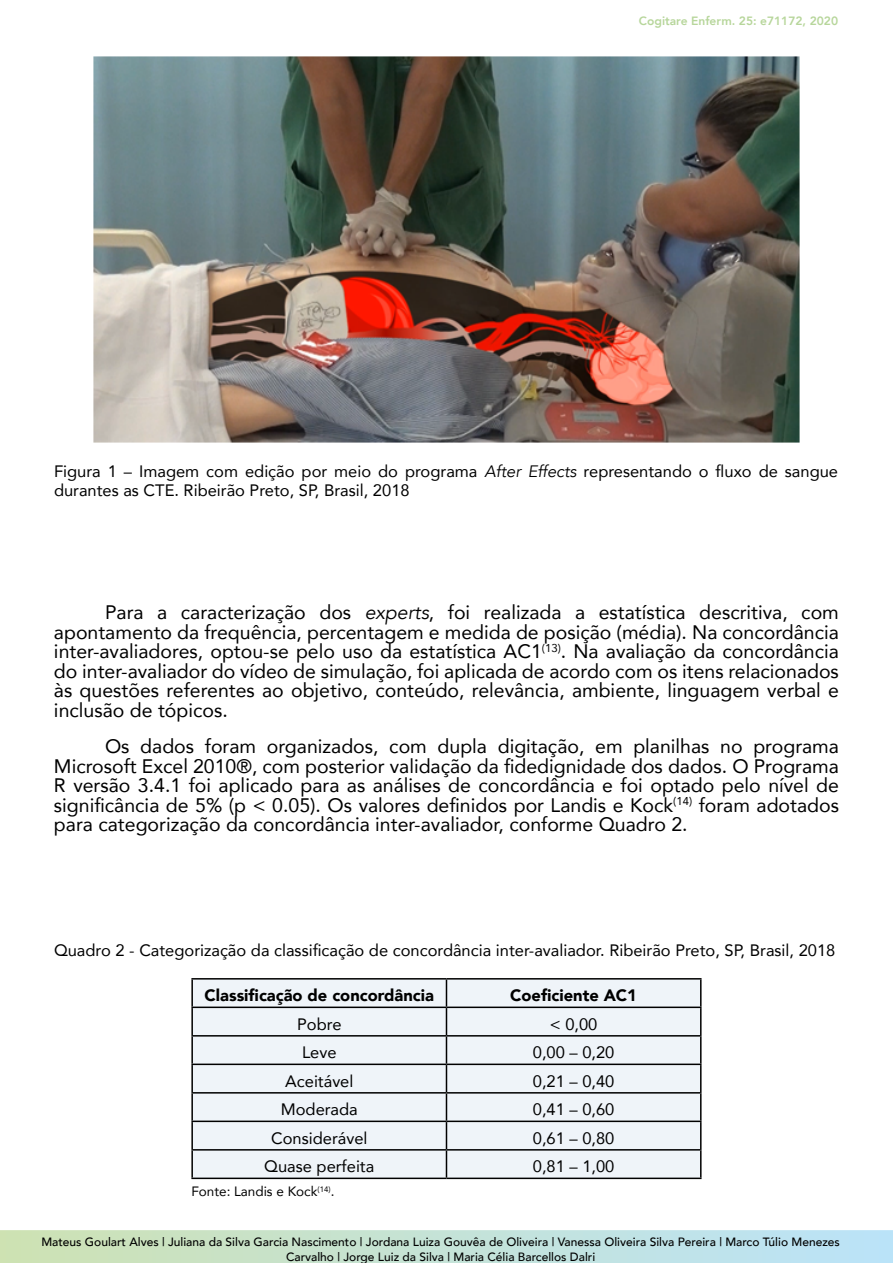
<style>
.page{position:relative;width:893px;height:1263px;background:#fff}
.page>*{position:absolute;margin:0;border:0;box-sizing:border-box;transform-origin:0 0}
.t1{font:19.5px/19.5px "Avenir";color:#000;text-align:justify}
.t2{font:16.5px/18.8px "Avenir";color:#000}
.t3{font:900 16.5px "Avenir";color:#000}
.t4{font:13.5px "Avenir";color:#000}
.t5{font:500 12px/14.4px "Avenir";color:#000;text-align:center}
.t6{font:800 12px "Avenir";color:#b7d69b}
.s1{font-style:italic}
</style>
<div class="page">
<svg style="left:0;top:1230px;width:893px;height:33px;background:#c4e2d6"></svg>
<img style="left:93px;top:56px;width:707px;height:387px">
<svg style="left:193px;top:979px;width:507px;height:198px;fill:#eff4f9"></svg>
<hr style="left:191px;top:978px;width:255px;height:1px;background:#000">
<hr style="left:191px;top:979px;width:2px;height:27px;background:#000">
<hr style="left:446px;top:978px;width:256px;height:1px;background:#000">
<hr style="left:700px;top:979px;width:2px;height:27px;background:#000">
<hr style="left:191px;top:1006px;width:255px;height:2px;background:#000">
<hr style="left:191px;top:1008px;width:2px;height:27px;background:#000">
<hr style="left:446px;top:1006px;width:256px;height:2px;background:#000">
<hr style="left:700px;top:1008px;width:2px;height:27px;background:#000">
<hr style="left:191px;top:1035px;width:255px;height:1px;background:#000">
<hr style="left:191px;top:1036px;width:2px;height:27px;background:#000">
<hr style="left:446px;top:1035px;width:256px;height:1px;background:#000">
<hr style="left:700px;top:1036px;width:2px;height:27px;background:#000">
<hr style="left:191px;top:1063px;width:255px;height:2px;background:#000">
<hr style="left:191px;top:1065px;width:2px;height:27px;background:#000">
<hr style="left:446px;top:1063px;width:256px;height:2px;background:#000">
<hr style="left:700px;top:1065px;width:2px;height:27px;background:#000">
<hr style="left:191px;top:1092px;width:255px;height:1px;background:#000">
<hr style="left:191px;top:1093px;width:2px;height:27px;background:#000">
<hr style="left:446px;top:1092px;width:256px;height:1px;background:#000">
<hr style="left:700px;top:1093px;width:2px;height:27px;background:#000">
<hr style="left:191px;top:1120px;width:255px;height:2px;background:#000">
<hr style="left:191px;top:1122px;width:2px;height:27px;background:#000">
<hr style="left:446px;top:1120px;width:256px;height:2px;background:#000">
<hr style="left:700px;top:1122px;width:2px;height:27px;background:#000">
<hr style="left:191px;top:1149px;width:255px;height:1px;background:#000">
<hr style="left:191px;top:1150px;width:2px;height:27px;background:#000">
<hr style="left:446px;top:1149px;width:256px;height:1px;background:#000">
<svg style="left:446px;top:979px;width:1px;height:198px"></svg>
<hr style="left:700px;top:1150px;width:2px;height:27px;background:#000">
<hr style="left:191px;top:1177px;width:255px;height:2px;background:#000">
<hr style="left:446px;top:1177px;width:256px;height:2px;background:#000">
<p class="t6" style="left:639px;top:12px;width:201px">Cogitare Enferm. 25: e71172, 2020</p>
<p class="t2" style="left:54px;top:462px;width:786px">Figura 1 – Imagem com edição por meio do programa <span class="s1">After Effects</span> representando o fluxo de sangue durantes as CTE. Ribeirão Preto, SP, Brasil, 2018</p>
<p class="t1" style="left:54px;top:602px;width:786px;text-indent:51px">Para a caracterização dos <span class="s1">experts</span>, foi realizada a estatística descritiva, com apontamento da frequência, percentagem e medida de posição (média). Na concordância inter-avaliadores, optou-se pelo uso da estatística AC1<sup>(13)</sup>. Na avaliação da concordância do inter-avaliador do vídeo de simulação, foi aplicada de acordo com os itens relacionados às questões referentes ao objetivo, conteúdo, relevância, ambiente, linguagem verbal e inclusão de tópicos.</p>
<p class="t1" style="left:54px;top:736px;width:786px;text-indent:51px">Os dados foram organizados, com dupla digitação, em planilhas no programa Microsoft Excel 2010®, com posterior validação da fidedignidade dos dados. O Programa R versão 3.4.1 foi aplicado para as análises de concordância e foi optado pelo nível de significância de 5% (p &lt; 0.05). Os valores definidos por Landis e Kock<sup>(14)</sup> foram adotados para categorização da concordância inter-avaliador, conforme Quadro 2.</p>
<p class="t2" style="left:54px;top:941px;width:783px">Quadro 2 - Categorização da classificação de concordância inter-avaliador. Ribeirão Preto, SP, Brasil, 2018</p>
<p class="t3" style="left:205px;top:981px;width:231px">Classificação de concordância</p>
<p class="t3" style="left:510px;top:981px;width:128px">Coeficiente AC1</p>
<p class="t2" style="left:297px;top:1014px;width:46px">Pobre</p>
<p class="t2" style="left:550px;top:1014px;width:49px">&lt; 0,00</p>
<p class="t2" style="left:302px;top:1043px;width:36px">Leve</p>
<p class="t2" style="left:533px;top:1043px;width:83px">0,00 – 0,20</p>
<p class="t2" style="left:285px;top:1071px;width:70px">Aceitável</p>
<p class="t2" style="left:533px;top:1071px;width:83px">0,21 – 0,40</p>
<p class="t2" style="left:281px;top:1100px;width:79px">Moderada</p>
<p class="t2" style="left:533px;top:1100px;width:83px">0,41 – 0,60</p>
<p class="t2" style="left:271px;top:1128px;width:98px">Considerável</p>
<p class="t2" style="left:533px;top:1128px;width:83px">0,61 – 0,80</p>
<p class="t2" style="left:264px;top:1157px;width:112px">Quase perfeita</p>
<p class="t2" style="left:533px;top:1157px;width:83px">0,81 – 1,00</p>
<p class="t4" style="left:191px;top:1180px;width:144px">Fonte: Landis e Kock<sup>(14)</sup>.</p>
<p class="t5" style="left:41px;top:1234px;width:800px">Mateus Goulart Alves | Juliana da Silva Garcia Nascimento | Jordana Luiza Gouvêa de Oliveira | Vanessa Oliveira Silva Pereira | Marco Túlio Menezes<br>Carvalho | Jorge Luiz da Silva | Maria Célia Barcellos Dalri</p>
</div>
